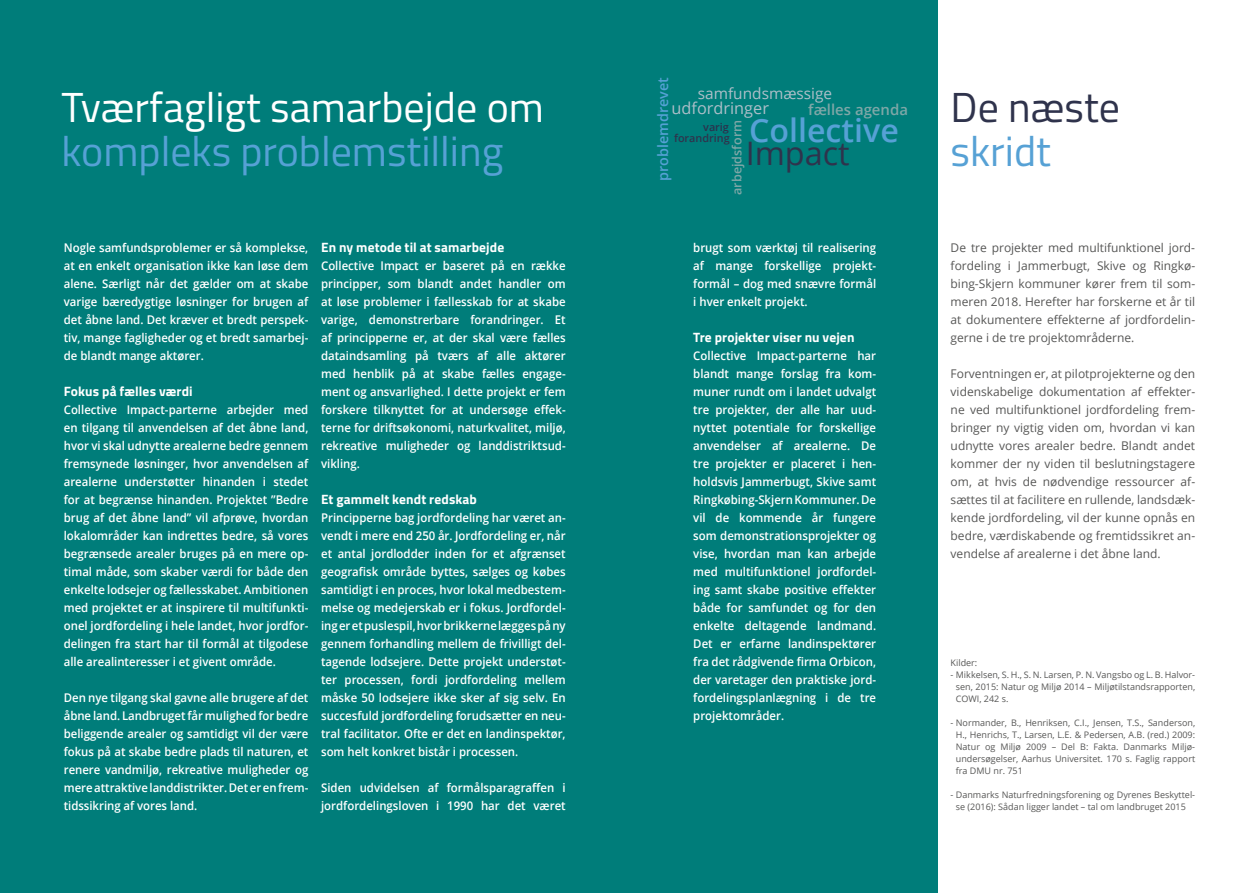
<style>
.page{position:relative;width:1259px;height:893px;background:#fff}
.page>*{position:absolute;margin:0;border:0;box-sizing:border-box;transform-origin:0 0}
.t1{font:42px "Titillium";color:#56a1d5}
.t2{font:42px "Titillium";color:#fff}
.t3{font:42px "Titillium";color:#2f334c}
.t4{font:32.4px "Open Sans";color:#2f334c}
.t5{font:600 32.1px "Open Sans";color:#56a1d5}
.t6{font:16.35px "Open Sans";color:#aebfc9}
.t7{font:15.45px "Open Sans";color:#aebfc9}
.t8{font:600 14.85px "Open Sans";color:#7ea7a7}
.t9{font:600 14.25px "Open Sans";color:#56a1d5}
.t10{font:700 13.5px "Titillium";letter-spacing:.01em;color:#fff}
.t11{font:600 12.6px "Open Sans";color:#7ea7a7}
.t12{font:600 12px/18px "Open Sans";color:#fff;text-align:justify;scale:.95 1}
.t13{font:12px/18px "Open Sans";color:#575756;text-align:justify}
.t14{font:600 10.8px "Open Sans";color:#2f334c}
.t15{font:600 10.8px "Open Sans";color:#2a324d}
.t16{font:9px/12px "Open Sans";color:#575756;text-align:justify}
</style>
<div class="page">
<div style="left:0;top:0;width:938px;height:893px;background:#007d7a"></div>
<h1 class="t2" style="left:62px;top:76px;width:484px">Tværfagligt samarbejde om</h1>
<h1 class="t1" style="left:62px;top:121px;width:443px">kompleks problemstilling</h1>
<p class="t12" style="left:64px;top:238px;width:259px">Nogle samfundsproblemer er så komplekse, at en enkelt organisation ikke kan løse dem alene. Særligt når det gælder om at skabe varige bæredygtige løsninger for brugen af det åbne land. Det kræver et bredt perspek&shy;tiv, mange fagligheder og et bredt samarbej&shy;de blandt mange aktører.</p>
<p class="t10" style="left:64px;top:381px;width:130px">Fokus på fælles værdi</p>
<p class="t12" style="left:64px;top:400px;width:259px">Collective Impact-parterne arbejder med en tilgang til anvendelsen af det åbne land, hvor vi skal udnytte arealerne bedre gennem fremsynede løsninger, hvor anvendelsen af arealerne understøtter hinanden i stedet for at begrænse hinanden. Projektet ”Bedre brug af det åbne land” vil afprøve, hvordan lokalområder kan indrettes bedre, så vores begrænsede arealer bruges på en mere op&shy;timal måde, som skaber værdi for både den enkelte lodsejer og fællesskabet. Ambitionen med projektet er at inspirere til multifunkti&shy;onel jordfordeling i hele landet, hvor jordfor&shy;delingen fra start har til formål at tilgodese alle arealinteresser i et givent område.</p>
<p class="t12" style="left:64px;top:688px;width:259px">Den nye tilgang skal gavne alle brugere af det åbne land. Landbruget får mulighed for bedre beliggende arealer og samtidigt vil der være fokus på at skabe bedre plads til naturen, et renere vandmiljø, rekreative muligheder og mere attraktive landdistrikter. Det er en frem&shy;tidssikring af vores land.</p>
<p class="t10" style="left:321px;top:237px;width:185px">En ny metode til at samarbejde</p>
<p class="t12" style="left:321px;top:256px;width:259px">Collective Impact er baseret på en række principper, som blandt andet handler om at løse problemer i fællesskab for at skabe varige, demonstrerbare forandringer. Et af principperne er, at der skal være fælles dataindsamling på tværs af alle aktører med henblik på at skabe fælles engage&shy;ment og ansvarlighed. I dette projekt er fem forskere tilknyttet for at undersøge effek&shy;terne for driftsøkonomi, naturkvalitet, miljø, rekreative muligheder og landdistriktsud&shy;vikling.</p>
<p class="t10" style="left:321px;top:489px;width:157px">Et gammelt kendt redskab</p>
<p class="t12" style="left:321px;top:508px;width:259px">Principperne bag jordfordeling har været an&shy;vendt i mere end 250 år. Jordfordeling er, når et antal jordlodder inden for et afgrænset geografisk område byttes, sælges og købes samtidigt i en proces, hvor lokal medbestem&shy;melse og medejerskab er i fokus. Jordfordel&shy;ing er et puslespil, hvor brikkerne lægges på ny gennem forhandling mellem de frivilligt del&shy;tagende lodsejere. Dette projekt understøt&shy;ter processen, fordi jordfordeling mellem måske 50 lodsejere ikke sker af sig selv. En succesfuld jordfordeling forudsætter en neu&shy;tral facilitator. Ofte er det en landinspektør, som helt konkret bistår i processen.</p>
<p class="t12" style="left:321px;top:778px;width:259px">Siden udvidelsen af formålsparagraffen i jordfordelingsloven i 1990 har det været</p>
<p class="t9" style="left:653px;top:181px;width:105px;rotate:-90deg">problemdrevet</p>
<p class="t7" style="left:698px;top:83px;width:136px">samfundsmæssige</p>
<h3 class="t6" style="left:671px;top:97px;width:99px">udfordringer</h3>
<p class="t8" style="left:808px;top:99px;width:101px">fælles agenda</p>
<p class="t11" style="left:728px;top:195px;width:76px;rotate:-90deg">arbejdsform</p>
<h3 class="t5" style="left:749px;top:108px;width:151px">Collective</h3>
<p class="t15" style="left:703px;top:120px;width:27px">varig</p>
<p class="t14" style="left:674px;top:130px;width:57px">forandring</p>
<h2 class="t4" style="left:745px;top:131px;width:105px">Impact</h2>
<p class="t12" style="left:693px;top:238px;width:194px">brugt som værktøj til realisering af mange forskellige projekt&shy;formål – dog med snævre formål i hver enkelt projekt.</p>
<p class="t10" style="left:693px;top:327px;width:163px">Tre projekter viser nu vejen</p>
<p class="t12" style="left:693px;top:346px;width:194px">Collective Impact-parterne har blandt mange forslag fra kom&shy;muner rundt om i landet udvalgt tre projekter, der alle har uud&shy;nyttet potentiale for forskellige anvendelser af arealerne. De tre projekter er placeret i hen&shy;holdsvis Jammerbugt, Skive samt Ringkøbing-Skjern Kommuner. De vil de kommende år fungere som demonstrationsprojekter og vise, hvordan man kan arbejde med multifunktionel jordfordel&shy;ing samt skabe positive effekter både for samfundet og for den enkelte deltagende landmand.<br>Det er erfarne landinspektører fra det rådgivende firma Orbicon, der varetager den praktiske jord&shy;fordelingsplanlægning i de tre projektområder.</p>
<h1 class="t3" style="left:950px;top:76px;width:171px">De næste</h1>
<h1 class="t1" style="left:950px;top:121px;width:102px">skridt</h1>
<p class="t13" style="left:950px;top:238px;width:246px">De tre projekter med multifunktionel jord&shy;fordeling i Jammerbugt, Skive og Ringkø&shy;bing-Skjern kommuner kører frem til som&shy;meren 2018. Herefter har forskerne et år til at dokumentere effekterne af jordfordelin&shy;gerne i de tre projektområderne.</p>
<p class="t13" style="left:950px;top:364px;width:246px">Forventningen er, at pilotprojekterne og den videnskabelige dokumentation af effekter&shy;ne ved multifunktionel jordfordeling frem&shy;bringer ny vigtig viden om, hvordan vi kan udnytte vores arealer bedre. Blandt andet kommer der ny viden til beslutningstagere om, at hvis de nødvendige ressourcer af&shy;sættes til at facilitere en rullende, landsdæk&shy;kende jordfordeling, vil der kunne opnås en bedre, værdiskabende og fremtidssikret an&shy;vendelse af arealerne i det åbne land.</p>
<p class="t16" style="left:950px;top:657px;width:28px">Kilder:</p>
<p class="t16" style="left:956px;top:669px;width:241px;text-indent:-5px">- Mikkelsen, S. H., S. N. Larsen, P. N. Vangsbo og L. B. Halvor&shy;sen, 2015: Natur og Miljø 2014 – Miljøtilstandsrapporten, COWI, 242 s.</p>
<p class="t16" style="left:956px;top:717px;width:241px;text-indent:-5px">- Normander, B., Henriksen, C.I., Jensen, T.S., Sanderson, H., Henrichs, T., Larsen, L.E. &amp; Pedersen, A.B. (red.) 2009:<br>Natur og Miljø 2009 – Del B: Fakta. Danmarks Miljø&shy;undersøgelser, Aarhus Universitet. 170 s. Faglig rapport fra DMU nr. 751</p>
<p class="t16" style="left:950px;top:789px;width:246px;text-align:center">- Danmarks Naturfredningsforening og Dyrenes Beskyttel&shy;se (2016): Sådan ligger landet – tal om landbruget 2015</p>
</div>
